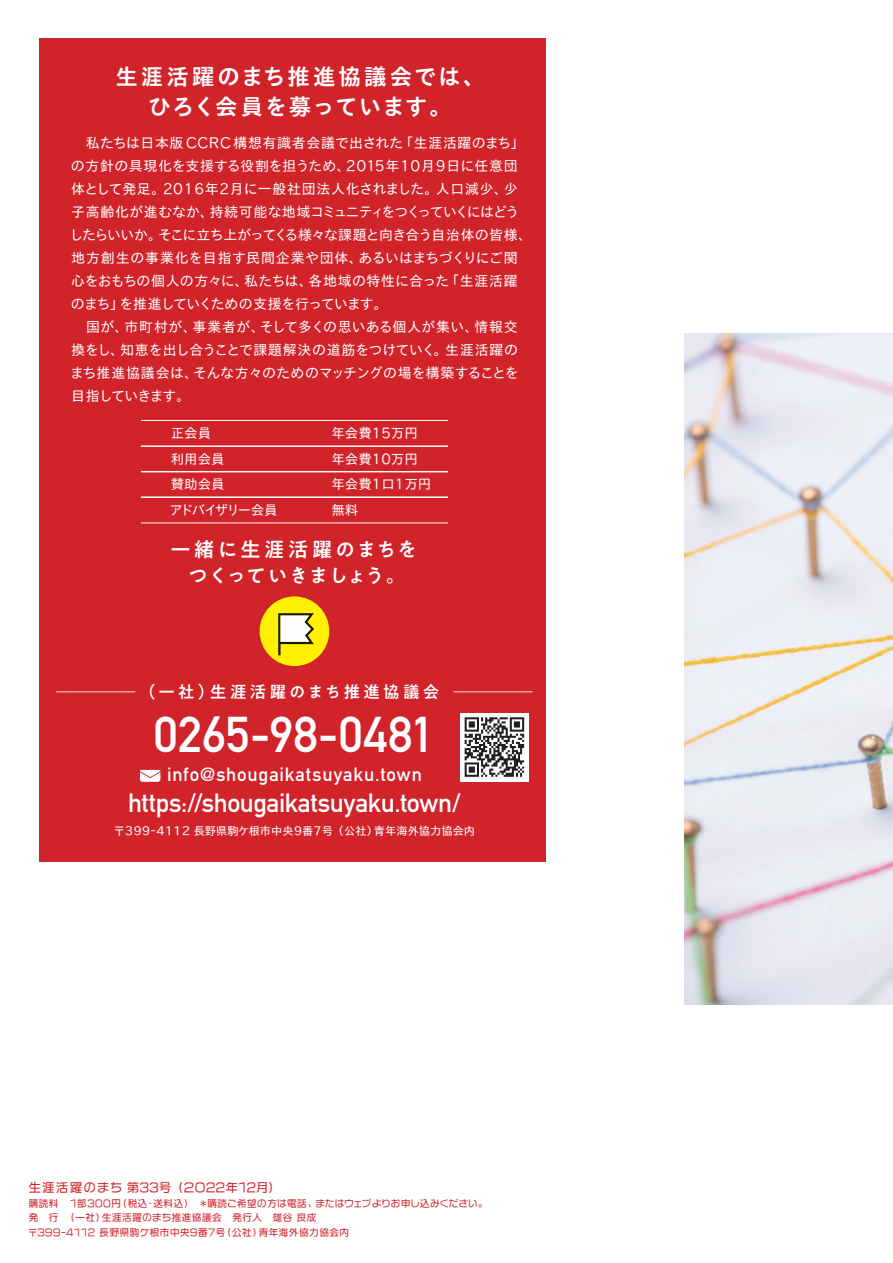
<style>
.page{position:relative;width:893px;height:1263px;background:#fff}
.page>*{position:absolute;margin:0;border:0;box-sizing:border-box;transform-origin:0 0}
.t1{font:700 49.5px "DIN Alternate";letter-spacing:.01em;color:#fff}
.t2{font:700 26.1px "DIN Alternate";letter-spacing:-.015em;color:#fff}
.t3{font:22.5px/30px "TB Go Std B";letter-spacing:.065em;color:#fff;text-align:center}
.t4{font:500 20.25px/25.5px "PA1 Gothic Std N";letter-spacing:.045em;color:#fff;text-align:center}
.t5{font:700 18.9px "DIN Alternate";letter-spacing:.045em;color:#fff}
.t6{font:500 16.5px "PA1 Gothic Std N";letter-spacing:.2em;color:#fff}
.t7{font:13.95px/23px "TB Go Std R";color:#fff}
.t8{font:13.5px "TB Go Std R";color:#fff}
.t9{font:13.5px "TB Go Std R";letter-spacing:-.13em;color:#fff}
.t10{font:12px "VDL Logona Regular";letter-spacing:.05em;color:#d1232a}
.t11{font:11.25px "TB Go Std R C8";color:#fff}
.t12{font:9.45px/14.4px "VDL Logona Regular";letter-spacing:.07em;color:#d1232a}
</style>
<div class="page">
<img style="left:685px;top:334px;width:208px;height:670px">
<div style="left:39px;top:38px;width:506px;height:824px;background:#d1232a"></div>
<hr style="left:141px;top:420px;width:307px;height:1px;background:#fff">
<hr style="left:141px;top:446px;width:307px;height:1px;background:#fff">
<hr style="left:141px;top:472px;width:307px;height:1px;background:#fff">
<hr style="left:141px;top:471px;width:307px;height:1px;background:#fff">
<hr style="left:141px;top:497px;width:307px;height:1px;background:#fff">
<hr style="left:141px;top:523px;width:307px;height:1px;background:#fff">
<div style="left:260px;top:596px;width:69px;height:70px;background:#fff101;border-radius:50%"></div>
<svg style="left:278px;top:613px;width:36px;height:42px"></svg>
<div style="left:460px;top:713px;width:68px;height:68px;background:#fff"></div>
<svg style="left:465px;top:717px;width:59px;height:60px"></svg>
<svg style="left:140px;top:770px;width:20px;height:12px"></svg>
<h3 class="t3" style="left:115px;top:61px;width:372px">生涯活躍のまち推進協議会では、ひろく会員を募っています。</h3>
<p class="t7" style="left:69px;top:131px;width:464px">　私たちは日本版 CCRC 構想有識者会議で出された「生涯活躍のまち」の方針の具現化を支援する役割を担うため、２０１５年10月9日に任意団体として発足。2016年２月に一般社団法人化されました。人口減少、少子高齢化が進むなか、持続可能な地域コミュニティをつくっていくにはどうしたらいいか。そこに立ち上がってくる様々な課題と向き合う自治体の皆様、地方創生の事業化を目指す民間企業や団体、あるいはまちづくりにご関心をおもちの個人の方々に、私たちは、各地域の特性に合った「生涯活躍のまち」を推進していくための支援を行っています。<br>　国が、市町村が、事業者が、そして多くの思いある個人が集い、情報交換をし、知恵を出し合うことで課題解決の道筋をつけていく。生涯活躍のまち推進協議会は、そんな方々のためのマッチングの場を構築することを目指していきます。</p>
<p class="t8" style="left:171px;top:422px;width:42px">正会員</p>
<p class="t8" style="left:331px;top:422px;width:88px">年会費15万円</p>
<p class="t8" style="left:171px;top:447px;width:56px">利用会員</p>
<p class="t8" style="left:331px;top:447px;width:88px">年会費10万円</p>
<p class="t8" style="left:171px;top:473px;width:56px">賛助会員</p>
<p class="t8" style="left:331px;top:473px;width:102px">年会費1口1万円</p>
<p class="t9" style="left:170px;top:498px;width:110px">アドバイザリー会員</p>
<p class="t8" style="left:331px;top:498px;width:28px">無料</p>
<h3 class="t4" style="left:170px;top:539px;width:249px">一緒に生涯活躍のまちをつくっていきましょう。</h3>
<p class="t6" style="left:30px;top:682px;width:531px"><sup>−</sup>（一社）生涯活躍のまち推進協議会<sup>−</sup></p>
<h1 class="t1" style="left:154px;top:696px;width:282px">0265-98-0481</h1>
<h3 class="t5" style="left:167px;top:760px;width:256px">info@shougaikatsuyaku.town</h3>
<h2 class="t2" style="left:128px;top:783px;width:334px">https://shougaikatsuyaku.town/</h2>
<p class="t11" style="left:114px;top:821px;width:363px">〒399-4112 長野県駒ケ根市中央9番7号 （公社）青年海外協力協会内</p>
<p class="t10" style="left:29px;top:1179px;width:253px">生涯活躍のまち 第33号 （２０22年12月）</p>
<p class="t12" style="left:29px;top:1196px;width:31px">購読料</p>
<p class="t12" style="left:28px;top:1196px;width:461px;text-indent:42px">1部300円（税込・送料込）　＊購読ご希望の方は電話、またはウェブよりお申し込みください。発　行　（一社）生涯活躍のまち推進協議会　発行人　雄谷 良成<br>〒399-4112 長野県駒ケ根市中央9番7号（公社）青年海外協力協会内</p>
</div>
